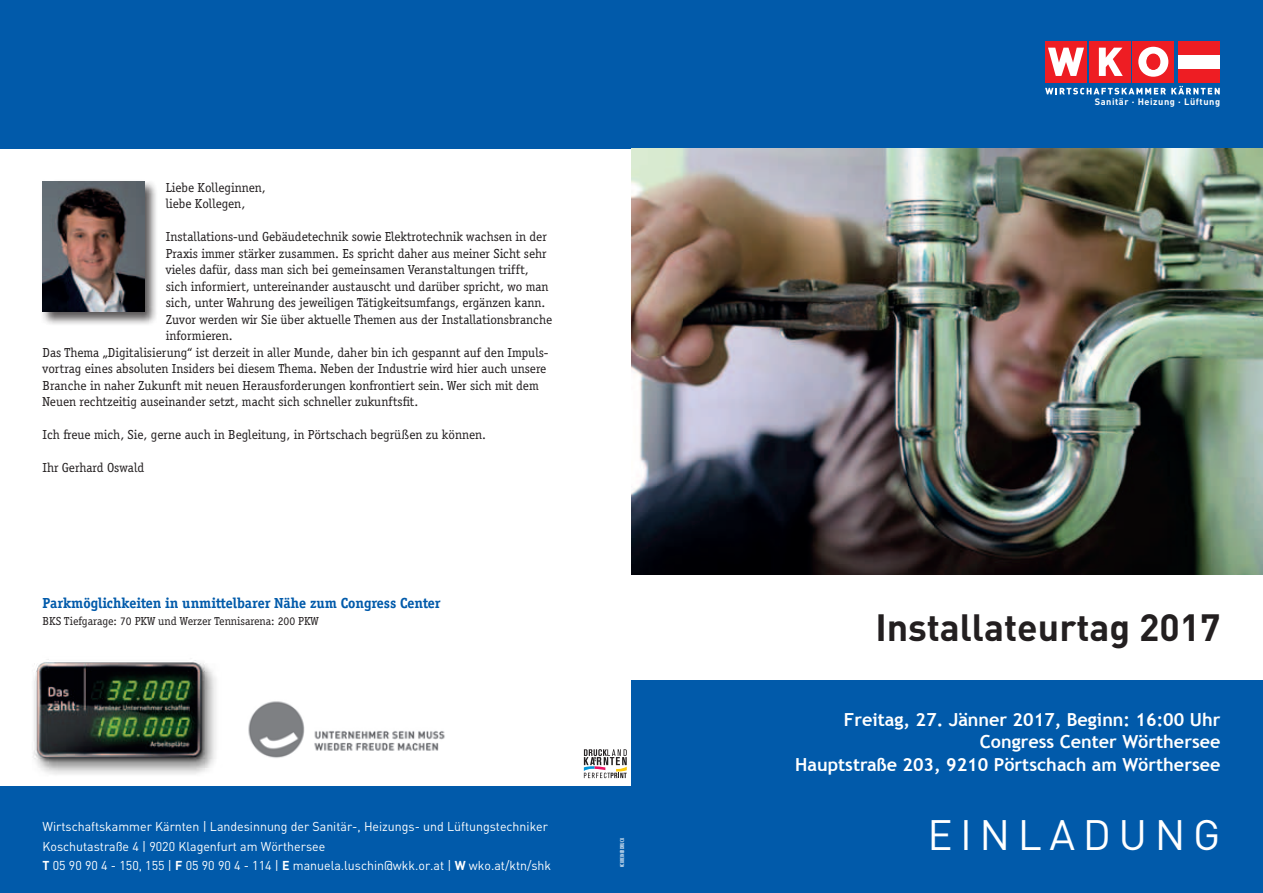
<style>
.page{position:relative;width:1263px;height:893px;background:#fff}
.page>*{position:absolute;margin:0;border:0;box-sizing:border-box;transform-origin:0 0}
.t1{font:42px "DIN";letter-spacing:.18em;color:#fff}
.t2{font:700 37.5px "DIN";color:#231f20}
.t3{font:700 18px/22.5px "Trebuchet MS";color:#fff;text-align:right}
.t4{font:700 15px "Officina Serif";color:#015aaa}
.t5{font:13.5px/16.5px "Officina Serif";color:#231f20}
.t6{font:12.75px/19.5px "DIN";color:#fff}
.t7{font:12px "Officina Serif";color:#231f20}
.t8{font:700 9.15px "DIN";letter-spacing:.06em;color:#fff}
.t9{font:condensed 5.25px "Futura";color:#fff}
.s1{font-weight:700}
.s2{font-family:"Helvetica KKK";font-stretch:normal}
</style>
<div class="page">
<div style="left:0;top:787px;width:631px;height:106px;background:#015aaa"></div>
<div style="left:0;top:0;width:1263px;height:149px;background:#015aaa"></div>
<div style="left:631px;top:680px;width:632px;height:213px;background:#015aaa"></div>
<svg style="left:584px;top:749px;width:43px;height:29px"></svg>
<div style="left:40px;top:180px;width:119px;height:146px;background:#231f20;opacity:.75"></div>
<img style="left:43px;top:182px;width:102px;height:130px">
<img style="left:631px;top:149px;width:632px;height:425px">
<img style="left:33px;top:659px;width:183px;height:116px">
<img style="left:248px;top:701px;width:197px;height:57px">
<div style="left:1132px;top:41px;width:42px;height:42px;background:#ee1d23"></div>
<div style="left:1089px;top:41px;width:41px;height:42px;background:#ee1d23"></div>
<svg style="left:1099px;top:48px;width:24px;height:28px"></svg>
<div style="left:1045px;top:41px;width:42px;height:42px;background:#ee1d23"></div>
<svg style="left:1048px;top:48px;width:36px;height:28px"></svg>
<svg style="left:1138px;top:47px;width:30px;height:30px"></svg>
<div style="left:1147px;top:54px;width:13px;height:15px;background:#ee1d23;border-radius:50%"></div>
<div style="left:1146px;top:54px;width:14px;height:16px;border:1px solid #ee1d23;border-radius:50%"></div>
<svg style="left:1045px;top:86px;width:175px;height:8px"></svg>
<div style="left:1178px;top:69px;width:42px;height:14px;background:#ee1d23"></div>
<div style="left:1178px;top:55px;width:42px;height:14px;background:#fff"></div>
<div style="left:1178px;top:41px;width:42px;height:14px;background:#ee1d23"></div>
<p class="t5" style="left:166px;top:179px;width:101px">Liebe Kolleginnen, liebe Kollegen,</p>
<p class="t5" style="left:166px;top:229px;width:382px">Installations-und Gebäudetechnik sowie Elektrotechnik wachsen in der</p>
<p class="t5" style="left:166px;top:245px;width:382px">Praxis immer stärker zusammen. Es spricht daher aus meiner Sicht sehr</p>
<p class="t5" style="left:166px;top:262px;width:364px">vieles dafür, dass man sich bei gemeinsamen Veranstaltungen trifft,</p>
<p class="t5" style="left:166px;top:278px;width:384px">sich informiert, untereinander austauscht und darüber spricht, wo man</p>
<p class="t5" style="left:166px;top:295px;width:381px">sich, unter Wahrung des jeweiligen Tätigkeitsumfangs, ergänzen kann.</p>
<p class="t5" style="left:166px;top:311px;width:388px">Zuvor werden wir Sie über aktuelle Themen aus der Installationsbranche</p>
<p class="t5" style="left:166px;top:328px;width:68px">informieren.</p>
<p class="t5" style="left:43px;top:344px;width:507px">Das Thema „Digitalisierung“ ist derzeit in aller Munde, daher bin ich gespannt auf den Impuls-</p>
<p class="t5" style="left:43px;top:361px;width:505px">vortrag eines absoluten Insiders bei diesem Thema. Neben der Industrie wird hier auch unsere</p>
<p class="t5" style="left:43px;top:377px;width:498px">Branche in naher Zukunft mit neuen Herausforderungen konfrontiert sein. Wer sich mit dem</p>
<p class="t5" style="left:43px;top:394px;width:377px">Neuen rechtzeitig auseinander setzt, macht sich schneller zukunftsfit.</p>
<p class="t5" style="left:43px;top:427px;width:445px">Ich freue mich, Sie, gerne auch in Begleitung, in Pörtschach begrüßen zu können.</p>
<p class="t5" style="left:43px;top:460px;width:103px">Ihr Gerhard Oswald</p>
<p class="t4" style="left:43px;top:594px;width:400px">Parkmöglichkeiten in unmittelbarer Nähe zum Congress Center</p>
<p class="t7" style="left:43px;top:615px;width:278px">BKS Tiefgarage: 70 PKW und Werzer Tennisarena: 200 PKW</p>
<p class="t6" style="left:43px;top:817px;width:510px">Wirtschaftskammer Kärnten | Landesinnung der Sanitär-, Heizungs- und Lüftungstechniker<br>Koschutastraße 4 | 9020 Klagenfurt am Wörthersee<br><span class="s1">T</span> 05 90 90 4 - 150, 155 | <span class="s1">F</span> 05 90 90 4 - 114 | <span class="s1">E</span> manuela.luschin@wkk.or.at | <span class="s1">W</span> wko.at/ktn/shk</p>
<p class="t9" style="left:619px;top:867px;width:31px;rotate:-90deg"><span class="s2">¶</span>KREINERDRUCK</p>
<p class="t8" style="left:1095px;top:96px;width:127px">Sanitär · Heizung · Lüftung</p>
<h2 class="t2" style="left:875px;top:603px;width:347px">Installateurtag 2017</h2>
<h3 class="t3" style="left:795px;top:708px;width:427px">Freitag, 27. Jänner 2017, Beginn: 16:00 Uhr<br>Congress Center Wörthersee<br>Hauptstraße 203, 9210 Pörtschach am Wörthersee</h3>
<h1 class="t1" style="left:927px;top:808px;width:294px">EINLADUNG</h1>
</div>
